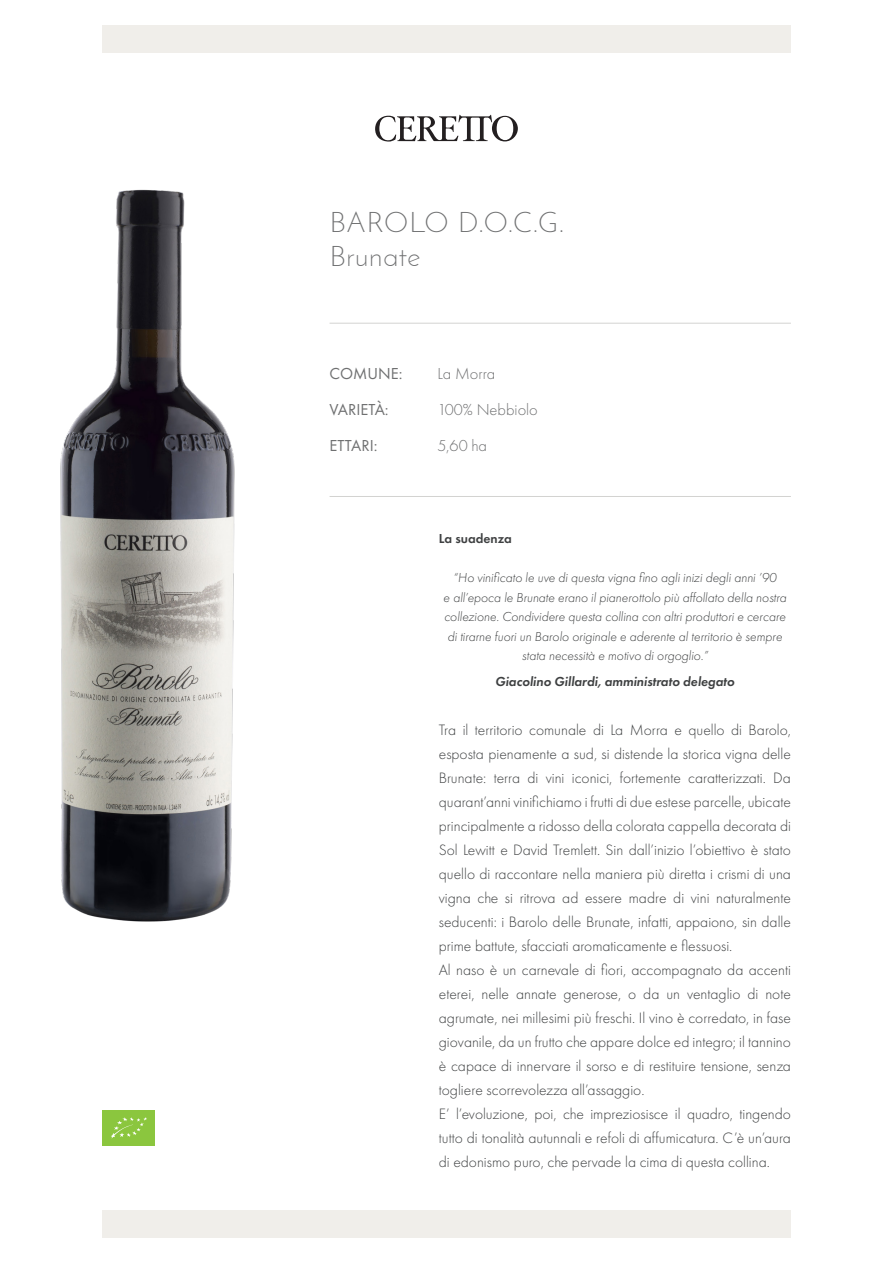
<style>
.page{position:relative;width:893px;height:1263px;background:#fff}
.page>*{position:absolute;margin:0;border:0;box-sizing:border-box;transform-origin:0 0}
.t1{font:300 28.5px "Josefin Sans";letter-spacing:.03em;color:#6f7071}
.t2{font:300 16.5px "Futura PT";color:#6f7071}
.t3{font:16.5px "Futura PT";color:#6f7071}
.t4{font:300 15.6px/24px "Futura PT";color:#3e4041;text-align:justify}
.t5{font:italic 300 13.5px/19.5px "Futura PT";color:#3e4041;text-align:center}
.t6{font:italic 600 13.5px "Futura PT";color:#3e4041}
.t7{font:600 13.5px "Futura PT";color:#3e4041}
</style>
<div class="page">
<svg style="left:375px;top:115px;width:143px;height:27px"></svg>
<hr style="left:330px;top:323px;width:461px;height:1px;background:#d3d3d1">
<hr style="left:330px;top:496px;width:461px;height:1px;background:#d3d3d1">
<div style="left:102px;top:1110px;width:53px;height:35px;background:#8bc63e"></div>
<svg style="left:111px;top:1117px;width:36px;height:21px"></svg>
<div style="left:102px;top:26px;width:689px;height:27px;background:#efece8"></div>
<div style="left:102px;top:1210px;width:689px;height:27px;background:#efece8"></div>
<img style="left:60px;top:189px;width:349px;height:733px">
<p class="t1" style="left:330px;top:205px;width:236px">BAROLO D.O.C.G.</p>
<p class="t1" style="left:330px;top:239px;width:92px">Brunate</p>
<p class="t3" style="left:330px;top:364px;width:75px">COMUNE:</p>
<p class="t2" style="left:438px;top:364px;width:59px">La Morra</p>
<p class="t3" style="left:330px;top:400px;width:61px">VARIETÀ:</p>
<p class="t2" style="left:438px;top:400px;width:102px">100% Nebbiolo</p>
<p class="t3" style="left:330px;top:436px;width:49px">ETTARI:</p>
<p class="t2" style="left:438px;top:436px;width:51px">5,60 ha</p>
<p class="t7" style="left:439px;top:530px;width:75px">La suadenza</p>
<p class="t5" style="left:453px;top:568px;width:325px">“Ho vinificato le uve di questa vigna fino agli inizi degli anni ’90</p>
<p class="t5" style="left:443px;top:588px;width:345px">e all’epoca le Brunate erano il pianerottolo più affollato della nostra collezione. Condividere questa collina con altri produttori e cercare di tirarne fuori un Barolo originale e aderente al territorio è sempre stata necessità e motivo di orgoglio.”</p>
<p class="t6" style="left:495px;top:673px;width:241px">Giacolino Gillardi, amministrato delegato</p>
<p class="t4" style="left:439px;top:718px;width:354px">Tra il territorio comunale di La Morra e quello di Barolo, esposta pienamente a sud, si distende la storica vigna delle Brunate: terra di vini iconici, fortemente caratterizzati. Da quarant’anni vinifichiamo i frutti di due estese parcelle, ubicate principalmente a ridosso della colorata cappella decorata di Sol Lewitt e David Tremlett. Sin dall’inizio l’obiettivo è stato quello di raccontare nella maniera più diretta i crismi di una vigna che si ritrova ad essere madre di vini naturalmente seducenti: i Barolo delle Brunate, infatti, appaiono, sin dalle prime battute, sfacciati aromaticamente e flessuosi.</p>
<p class="t4" style="left:439px;top:958px;width:354px">Al naso è un carnevale di fiori, accompagnato da accenti eterei, nelle annate generose, o da un ventaglio di note agrumate, nei millesimi più freschi. Il vino è corredato, in fase giovanile, da un frutto che appare dolce ed integro; il tannino è capace di innervare il sorso e di restituire tensione, senza togliere scorrevolezza all’assaggio.</p>
<p class="t4" style="left:439px;top:1102px;width:354px">E’ l’evoluzione, poi, che impreziosisce il quadro, tingendo tutto di tonalità autunnali e refoli di affumicatura. C’è un’aura di edonismo puro, che pervade la cima di questa collina.</p>
</div>
